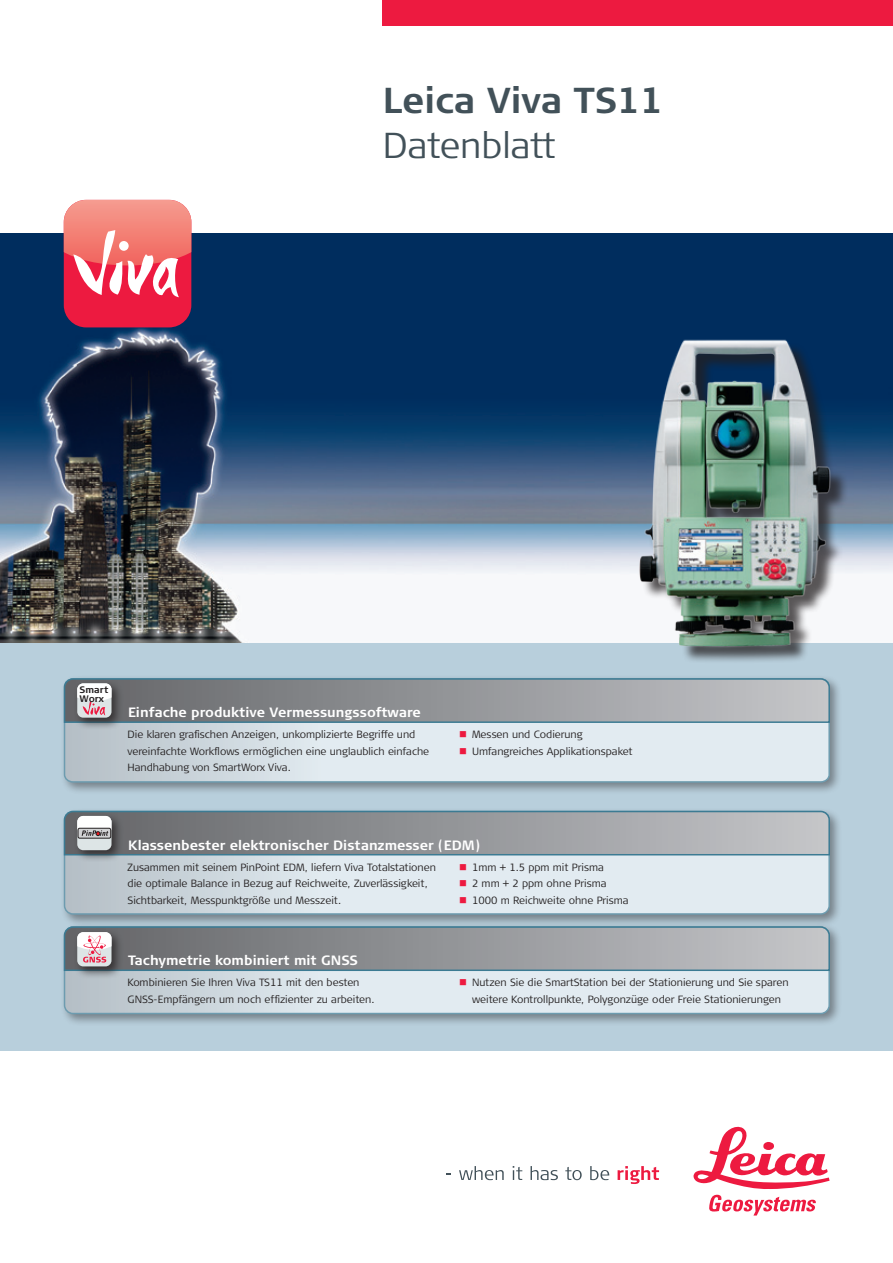
<style>
.page{position:relative;width:893px;height:1263px;background:#fff}
.page>*{position:absolute;margin:0;border:0;box-sizing:border-box;transform-origin:0 0}
.t1{font:700 36px "Signa Column";color:#425159}
.t2{font:300 36px "Signa Column";color:#425159}
.t3{font:700 13.5px "Signa Column";color:#fff}
.t4{font:300 10.5px/16.5px "Signa Column";color:#231f20}
.t5{font:700 9.45px/8.7px "Signa Column";color:#231f20}
.s1{color:#ed1a40}
</style>
<div class="page">
<div style="left:0;top:642px;width:893px;height:408px;background:#b8cfdc"></div>
<svg style="left:459px;top:1166px;width:45px;height:14px"></svg>
<svg style="left:513px;top:1166px;width:9px;height:14px"></svg>
<svg style="left:531px;top:1166px;width:27px;height:14px"></svg>
<svg style="left:565px;top:1167px;width:17px;height:13px"></svg>
<svg style="left:590px;top:1166px;width:19px;height:14px"></svg>
<svg style="left:618px;top:1166px;width:41px;height:18px"></svg>
<svg style="left:693px;top:1127px;width:136px;height:62px"></svg>
<svg style="left:709px;top:1195px;width:107px;height:20px"></svg>
<img style="left:0;top:234px;width:893px;height:408px">
<div style="left:383px;top:0;width:510px;height:26px;background:#ed1a40"></div>
<div style="left:60px;top:674px;width:782px;height:121px;background:#231f20;opacity:.75"></div>
<svg style="left:63px;top:724px;width:768px;height:59px;background:#d6e0e7"></svg>
<div style="left:73px;top:679px;width:51px;height:51px;background:#231f20;opacity:.75"></div>
<svg style="left:63px;top:677px;width:768px;height:47px;background:#93999e"></svg>
<div style="left:60px;top:922px;width:782px;height:104px;background:#231f20;opacity:.75"></div>
<svg style="left:65px;top:927px;width:764px;height:86px;background:#dae3e9"></svg>
<div style="left:64px;top:926px;width:766px;height:88px;border:2px solid #3c7b93;border-radius:9px"></div>
<div style="left:73px;top:928px;width:51px;height:51px;background:#231f20;opacity:.75"></div>
<svg style="left:63px;top:927px;width:768px;height:45px;background:#94999d"></svg>
<div style="left:60px;top:807px;width:782px;height:120px;background:#231f20;opacity:.75"></div>
<svg style="left:65px;top:811px;width:764px;height:103px;background:#dae3e9"></svg>
<div style="left:64px;top:811px;width:766px;height:104px;border:2px solid #3c7b93;border-radius:9px"></div>
<div style="left:73px;top:812px;width:51px;height:51px;background:#231f20;opacity:.75"></div>
<svg style="left:63px;top:810px;width:768px;height:46px;background:#92989d"></svg>
<div style="left:642px;top:343px;width:206px;height:321px;background:#231f20;opacity:.75"></div>
<img style="left:626px;top:329px;width:214px;height:329px">
<div style="left:64px;top:200px;width:127px;height:127px;background:#ed1a40;border-radius:22px"></div>
<svg style="left:64px;top:200px;width:127px;height:97px"></svg>
<div style="left:119px;top:241px;width:10px;height:10px;background:#fff;border-radius:50%"></div>
<h1 class="t1" style="left:383px;top:79px;width:282px">Leica Viva TS11</h1>
<h1 class="t2" style="left:383px;top:125px;width:175px">Datenblatt</h1>
<p class="t5" style="left:80px;top:686px;width:30px">Smart<br>Worx</p>
<p class="t3" style="left:128px;top:705px;width:294px">Einfache produktive Vermessungssoftware</p>
<p class="t4" style="left:128px;top:726px;width:303px">Die klaren grafischen Anzeigen, unkomplizierte Begriffe und vereinfachte Workflows ermöglichen eine unglaublich einfache<br>Handhabung von SmartWorx Viva.</p>
<p class="t4" style="left:459px;top:726px;width:125px"><span class="s1">■</span> Messen und Codierung</p>
<p class="t4" style="left:459px;top:743px;width:175px"><span class="s1">■</span> Umfangreiches Applikationspaket</p>
<p class="t3" style="left:128px;top:837px;width:353px">Klassenbester elektronischer Distanzmesser (EDM)</p>
<p class="t4" style="left:128px;top:859px;width:310px">Zusammen mit seinem PinPoint EDM, liefern Viva Totalstationen die optimale Balance in Bezug auf Reichweite, Zuverlässigkeit,<br>Sichtbarkeit, Messpunktgröße und Messzeit.</p>
<p class="t4" style="left:459px;top:859px;width:146px"><span class="s1">■</span> 1mm + 1.5 ppm mit Prisma</p>
<p class="t4" style="left:459px;top:875px;width:149px"><span class="s1">■</span> 2 mm + 2 ppm ohne Prisma</p>
<p class="t4" style="left:459px;top:892px;width:171px"><span class="s1">■</span> 1000 m Reichweite ohne Prisma</p>
<p class="t3" style="left:128px;top:953px;width:231px">Tachymetrie kombiniert mit GNSS</p>
<p class="t4" style="left:128px;top:974px;width:249px">Kombinieren Sie Ihren Viva TS11 mit den besten<br>GNSS-Empfängern um noch effizienter zu arbeiten.</p>
<p class="t4" style="left:459px;top:974px;width:331px;text-align:center"><span class="s1">■</span> Nutzen Sie die SmartStation bei der Stationierung und Sie sparen weitere Kontrollpunkte, Polygonzüge oder Freie Stationierungen</p>
</div>
